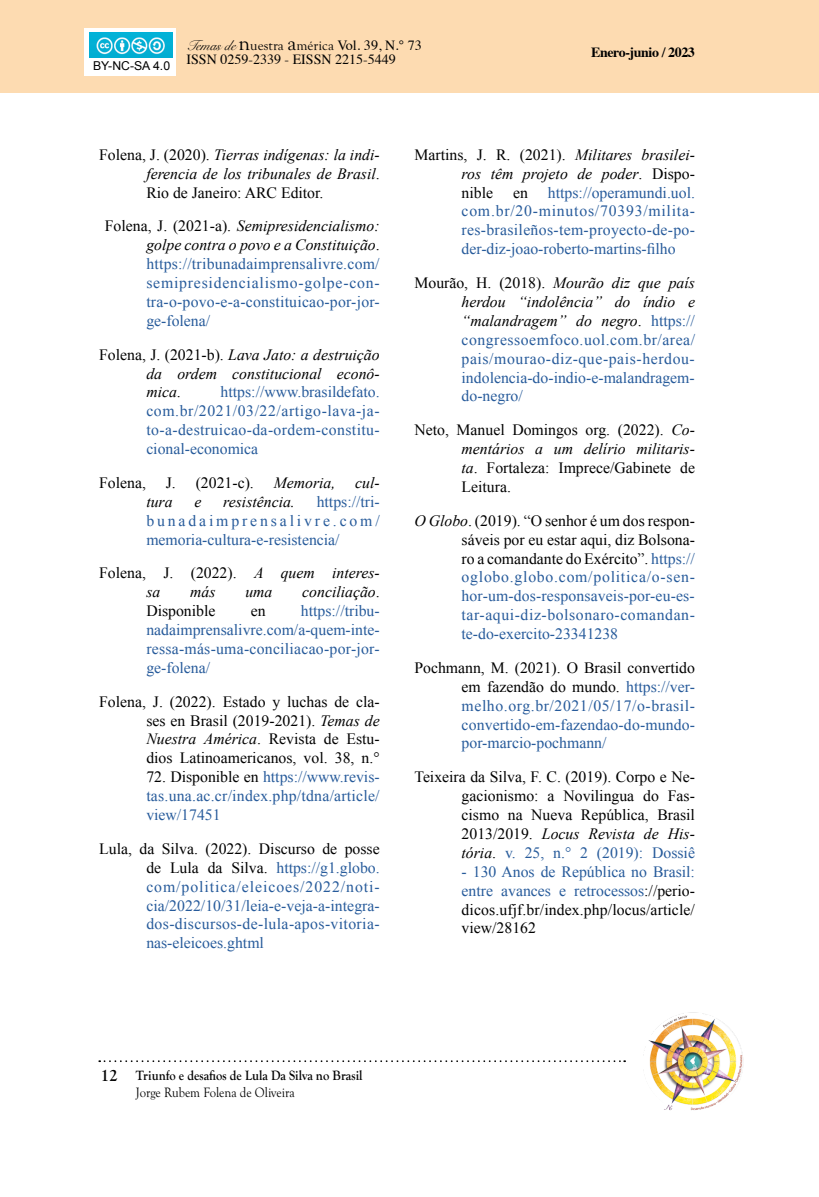
<style>
.page{position:relative;width:819px;height:1197px;background:#fff}
.page>*{position:absolute;margin:0;border:0;box-sizing:border-box;transform-origin:0 0}
.t1{font:700 17.5px "Goudy Old Sty";color:#000}
.t2{font:15.75px/18.9px "Times New Roman";letter-spacing:.015em;color:#275b9b;text-align:justify}
.t3{font:15.75px/18.9px "Times New Roman";color:#000;text-align:justify}
.t4{font:italic 15.75px/18.9px "Times New Roman";color:#000;text-align:justify}
.t5{font:14.17px "Goudy Old Sty";color:#000}
.t6{font:700 14px "Goudy Old Sty";color:#000;scale:.9 1}
.t7{font:14px "Times";color:#000}
.t8{font:14px "Goudy Old Sty";color:#000;scale:.9 1}
.t9{font:700 14px "Times";letter-spacing:-.03em;color:#000}
.t10{font:12.25px "Arial";color:#000}
.s1{font-family:"Snell Roundhand"}
.s2{font-size:21.18px}
.s3{font-family:"Times"}
.s4{font-family:"Times";font-size:14px}
.s5{font-style:normal}
.s6{color:#000}
.s7{font-style:italic;color:#000}
.s8{font-style:italic}
.s9{color:#275b9b}
</style>
<div class="page">
<div style="left:0;top:0;width:819px;height:93px;background:#fddbb1"></div>
<svg style="left:99px;top:1060px;width:526px;height:2px"></svg>
<img style="left:644px;top:1012px;width:100px;height:99px">
<div style="left:85px;top:29px;width:91px;height:47px;background:#fff"></div>
<img style="left:89px;top:32px;width:83px;height:25px">
<p class="t10" style="left:93px;top:57px;width:79px">BY-NC-SA 4.0</p>
<p class="t5" style="left:187px;top:37px;width:237px"><span class="s1">Temas de</span> <span class="s2">n</span>uestra <span class="s2">a</span>mérica <span class="s3">Vol. 39,</span> <span class="s4">N.° 73</span></p>
<p class="t7" style="left:187px;top:46px;width:211px">ISSN 0259-2339 - EISSN 2215-5449</p>
<p class="t9" style="left:591px;top:39px;width:105px">Enero-junio / 2023</p>
<p class="t4" style="left:146px;top:145px;width:235px;text-indent:-47px"><span class="s5">Folena, J. (2020).</span> Tierras indígenas: la indi&shy;ferencia de los tribunales de Brasil<span class="s5">.<br>Rio de Janeiro: ARC Editor.</span></p>
<p class="t2" style="left:146px;top:216px;width:235px;text-indent:-41px"><span class="s6">Folena, J. (2021-a).</span> <span class="s7">Semipresidencialismo: golpe contra o povo e a Constituição</span><span class="s6">. </span>https://tribunadaimprensalivre.com/ semipresidencialismo-golpe-con&shy;tra-o-povo-e-a-constituicao-por-jor&shy;ge-folena/</p>
<p class="t4" style="left:146px;top:345px;width:235px;text-indent:-47px"><span class="s5">Folena, J. (2021-b).</span> Lava Jato: a destruição da ordem constitucional econô&shy;mica<span class="s5">.</span></p>
<p class="t2" style="left:146px;top:382px;width:235px;text-indent:74px">https://www.brasildefato. com.br/2021/03/22/artigo-lava-ja&shy;to-a-destruicao-da-ordem-constitu&shy;cional-economica</p>
<p class="t3" style="left:99px;top:473px;width:48px">Folena,</p>
<p class="t3" style="left:166px;top:473px;width:90px">J. (2021-c).</p>
<p class="t4" style="left:274px;top:473px;width:63px">Memoria,</p>
<p class="t4" style="left:355px;top:473px;width:26px">cul-</p>
<p class="t4" style="left:146px;top:492px;width:28px">tura</p>
<p class="t4" style="left:194px;top:492px;width:8px">e</p>
<p class="t4" style="left:223px;top:492px;width:73px">resistência.</p>
<p class="t2" style="left:146px;top:492px;width:235px;text-indent:170px">https://tri&shy;bunadaimprensalivre.com/ memoria-cultura-e-resistencia/</p>
<p class="t3" style="left:146px;top:563px;width:235px;text-indent:-47px">Folena, J. (2022). <span class="s8">A quem interes&shy;sa</span></p>
<p class="t4" style="left:190px;top:582px;width:27px">más</p>
<p class="t4" style="left:245px;top:582px;width:29px">uma</p>
<p class="t4" style="left:302px;top:582px;width:79px">conciliação<span class="s5">.</span></p>
<p class="t3" style="left:146px;top:601px;width:71px">Disponible</p>
<p class="t3" style="left:251px;top:601px;width:16px">en</p>
<p class="t2" style="left:146px;top:601px;width:235px;text-indent:155px">https://tribu&shy;nadaimprensalivre.com/a-quem-inte&shy;ressa-más-uma-conciliacao-por-jor&shy;ge-folena/</p>
<p class="t3" style="left:146px;top:692px;width:235px;text-indent:-47px">Folena, J. (2022). Estado y luchas de cla&shy;ses en Brasil (2019-2021). <span class="s8">Temas de Nuestra América</span>. Revista de Estu&shy;dios Latinoamericanos, vol. 38, n.°</p>
<p class="t2" style="left:146px;top:767px;width:235px"><span class="s6">72. Disponible en</span> https://www.revis&shy;tas.una.ac.cr/index.php/tdna/article/ view/17451</p>
<p class="t2" style="left:146px;top:839px;width:235px;text-indent:-47px"><span class="s6">Lula, da Silva. (2022). Discurso de posse de Lula da Silva.</span> https://g1.globo. com/politica/eleicoes/2022/noti&shy;cia/2022/10/31/leia-e-veja-a-integra&shy;dos-discursos-de-lula-apos-vitoria&shy;nas-eleicoes.ghtml</p>
<p class="t4" style="left:462px;top:145px;width:235px;text-indent:-47px"><span class="s5">Martins, J. R. (2021).</span> Militares brasilei&shy;ros têm projeto de poder<span class="s5">. Dispo&shy;nible</span></p>
<p class="t2" style="left:462px;top:183px;width:235px;text-indent:86px">https://operamundi.uol. com.br/20-minutos/70393/milita&shy;res-brasileños-tem-proyecto-de-po&shy;der-diz-joao-roberto-martins-filho</p>
<p class="t2" style="left:462px;top:273px;width:235px;text-indent:-47px"><span class="s6">Mourão, H. (2018).</span> <span class="s7">Mourão diz que país herdou “indolência” do índio e “malandragem” do negro</span><span class="s6">.</span> https:// congressoemfoco.uol.com.br/area/ pais/mourao-diz-que-pais-herdou&shy;indolencia-do-indio-e-malandragem&shy;do-negro/</p>
<p class="t3" style="left:462px;top:420px;width:235px;text-indent:-47px">Neto, Manuel Domingos org. (2022). <span class="s8">Co&shy;mentários a um delírio militaris&shy;ta</span>. Fortaleza: Imprece/Gabinete de Leitura.</p>
<p class="t2" style="left:462px;top:511px;width:235px;text-indent:-47px"><span class="s7">O Globo</span><span class="s6">. (2019). “O senhor é um dos respon&shy;sáveis por eu estar aqui, diz Bolsona&shy;ro a comandante do Exército”.</span> https:// oglobo.globo.com/politica/o-sen&shy;hor-um-dos-responsaveis-por-eu-es&shy;tar-aqui-diz-bolsonaro-comandan&shy;te-do-exercito-23341238</p>
<p class="t2" style="left:462px;top:658px;width:235px;text-indent:-47px"><span class="s6">Pochmann, M. (2021). O Brasil convertido em fazendão do mundo.</span> https://ver&shy;melho.org.br/2021/05/17/o-brasil&shy;convertido-em-fazendao-do-mundo&shy;por-marcio-pochmann/</p>
<p class="t3" style="left:462px;top:767px;width:235px;text-indent:-47px">Teixeira da Silva, F. C. (2019). Corpo e Ne&shy;gacionismo: a Novilingua do Fas&shy;cismo na Nueva República, Brasil 2013/2019. <span class="s8">Locus Revista de His&shy;tória</span>. <span class="s9">v. 25, n.° 2 (2019): Dossiê</span></p>
<p class="t3" style="left:462px;top:862px;width:235px"><span class="s9">- 130 Anos de República no Brasil: entre avances e retrocessos</span>://perio&shy;dicos.ufjf.br/index.php/locus/article/ view/28162</p>
<p class="t3" style="left:513px;top:183px;width:16px">en</p>
<p class="t1" style="left:100px;top:1065px;width:19px">12</p>
<p class="t6" style="left:136px;top:1068px;width:253px">Triunfo e desafios de Lula Da Silva no Brasil</p>
<p class="t8" style="left:136px;top:1085px;width:178px">Jorge Rubem Folena de Oliveira</p>
</div>
